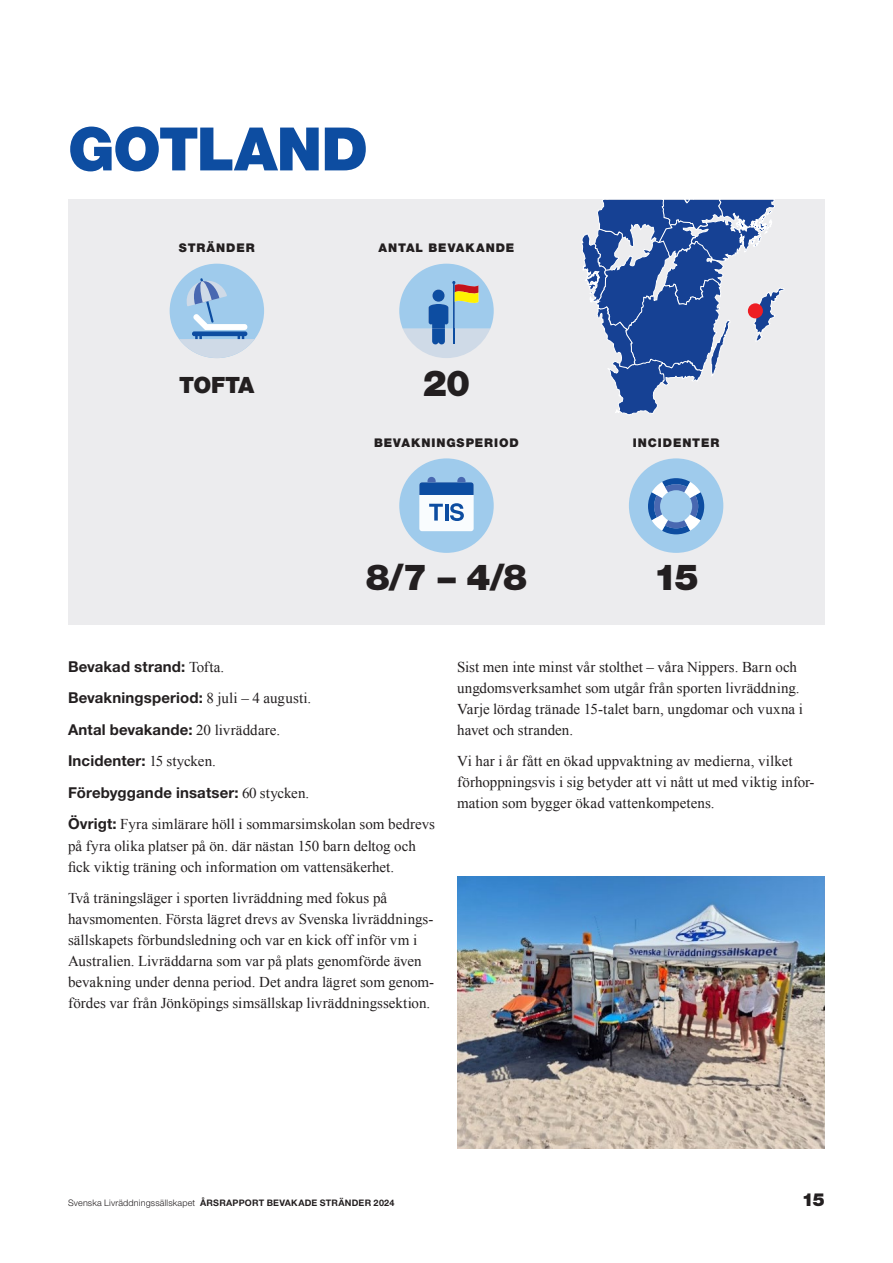
<style>
.page{position:relative;width:893px;height:1263px;background:#fff}
.page>*{position:absolute;margin:0;border:0;box-sizing:border-box;transform-origin:0 0}
.Rubrik_1-1{font:900 60px "Helvetica Neue LT Std";letter-spacing:-.02em;color:#0d4da1}
.Nyckeltal_-_siffra{font:900 36px "Helvetica Neue LT Std";color:#231f20}
.Nyckeltal_-_platser{font:900 22.5px "Helvetica Neue LT Std";letter-spacing:-.02em;color:#231f20}
.t1{font:900 18px "Helvetica Neue LT Std";color:#231f20}
.Brödtext{font:15px/21px "Times New Roman";letter-spacing:.005em;color:#231f20}
.Brödtext-2{font:700 15px "Helvetica Neue LT Std";letter-spacing:.01em;color:#231f20}
.Nyckeltal_-_rubrik{font:900 12px "Helvetica Neue LT Std";letter-spacing:.075em;color:#231f20}
.t2{font:700 9px "Helvetica Neue LT Std";letter-spacing:.025em;color:#231f20}
.s1{font-family:"Times New Roman";font-weight:400}
.s2{font-family:"Helvetica Neue LT Std";font-weight:700}
.s3{font-weight:300}
</style>
<div class="page">
<div style="left:68px;top:200px;width:757px;height:425px;background:#ececee"></div>
<svg style="left:582px;top:200px;width:202px;height:215px"></svg>
<div style="left:748px;top:303px;width:15px;height:15px;background:#ee1d23;border-radius:50%"></div>
<div style="left:170px;top:264px;width:94px;height:94px;background:#9fcbec;border-radius:50%"></div>
<svg style="left:179px;top:278px;width:76px;height:80px"></svg>
<div style="left:399px;top:458px;width:95px;height:95px;background:#9fcbec;border-radius:50%"></div>
<div style="left:419px;top:482px;width:55px;height:49px;background:#f9fcfe;border-radius:3px"></div>
<svg style="left:419px;top:477px;width:55px;height:18px"></svg>
<svg style="left:429px;top:504px;width:14px;height:17px"></svg>
<hr style="left:445px;top:504px;width:3px;height:17px;background:#0d4da1">
<svg style="left:450px;top:503px;width:14px;height:18px"></svg>
<svg style="left:399px;top:264px;width:95px;height:94px"></svg>
<div style="left:629px;top:458px;width:94px;height:95px;background:#9fcbec;border-radius:50%"></div>
<svg style="left:648px;top:478px;width:56px;height:56px"></svg>
<img style="left:457px;top:876px;width:368px;height:272px">
<p class="Rubrik_1-1" style="left:68px;top:113px;width:302px">GOTLAND</p>
<p class="Nyckeltal_-_rubrik" style="left:179px;top:240px;width:77px">STRÄNDER</p>
<p class="Nyckeltal_-_rubrik" style="left:379px;top:240px;width:137px">ANTAL BEVAKANDE</p>
<p class="Nyckeltal_-_platser" style="left:179px;top:372px;width:77px">TOFTA</p>
<p class="Nyckeltal_-_siffra" style="left:423px;top:361px;width:49px">20</p>
<p class="Nyckeltal_-_rubrik" style="left:374px;top:435px;width:146px">BEVAKNINGSPERIOD</p>
<p class="Nyckeltal_-_siffra" style="left:366px;top:556px;width:163px">8/7 – 4/8</p>
<p class="Nyckeltal_-_rubrik" style="left:633px;top:435px;width:88px">INCIDENTER</p>
<p class="Nyckeltal_-_siffra" style="left:653px;top:556px;width:47px">15</p>
<p class="Brödtext-2" style="left:68px;top:657px;width:158px">Bevakad strand: <span class="s1">Tofta.</span></p>
<p class="Brödtext-2" style="left:68px;top:689px;width:245px">Bevakningsperiod: <span class="s1">8 juli – 4 augusti.</span></p>
<p class="Brödtext-2" style="left:68px;top:720px;width:214px">Antal bevakande: <span class="s1">20 livräddare.</span></p>
<p class="Brödtext-2" style="left:68px;top:752px;width:149px">Incidenter: <span class="s1">15 stycken.</span></p>
<p class="Brödtext-2" style="left:68px;top:783px;width:243px">Förebyggande insatser: <span class="s1">60 stycken.</span></p>
<p class="Brödtext" style="left:68px;top:814px;width:369px"><span class="s2">Övrigt:</span> Fyra simlärare höll i sommarsimskolan som bedrevs på fyra olika platser på ön. där nästan 150 barn deltog och fick viktig träning och information om vattensäkerhet.</p>
<p class="Brödtext" style="left:68px;top:887px;width:368px">Två träningsläger i sporten livräddning med fokus på havsmomenten. Första lägret drevs av Svenska livräddnings&shy;sällskapets förbundsledning och var en kick off inför vm i Australien. Livräddarna som var på plats genomförde även bevakning under denna period. Det andra lägret som genom&shy;fördes var från Jönköpings simsällskap livräddningssektion.</p>
<p class="Brödtext" style="left:457px;top:656px;width:347px">Sist men inte minst vår stolthet – våra Nippers. Barn och ungdomsverksamhet som utgår från sporten livräddning.<br>Varje lördag tränade 15-talet barn, ungdomar och vuxna i havet och stranden.</p>
<p class="Brödtext" style="left:457px;top:750px;width:359px">Vi har i år fått en ökad uppvaktning av medierna, vilket förhoppningsvis i sig betyder att vi nått ut med viktig infor&shy;mation som bygger ökad vattenkompetens.</p>
<p class="t2" style="left:68px;top:1197px;width:328px"><span class="s3">Svenska Livräddningssällskapet</span> ÅRSRAPPORT BEVAKADE STRÄNDER 2024</p>
<p class="t1" style="left:802px;top:1189px;width:25px">15</p>
</div>
